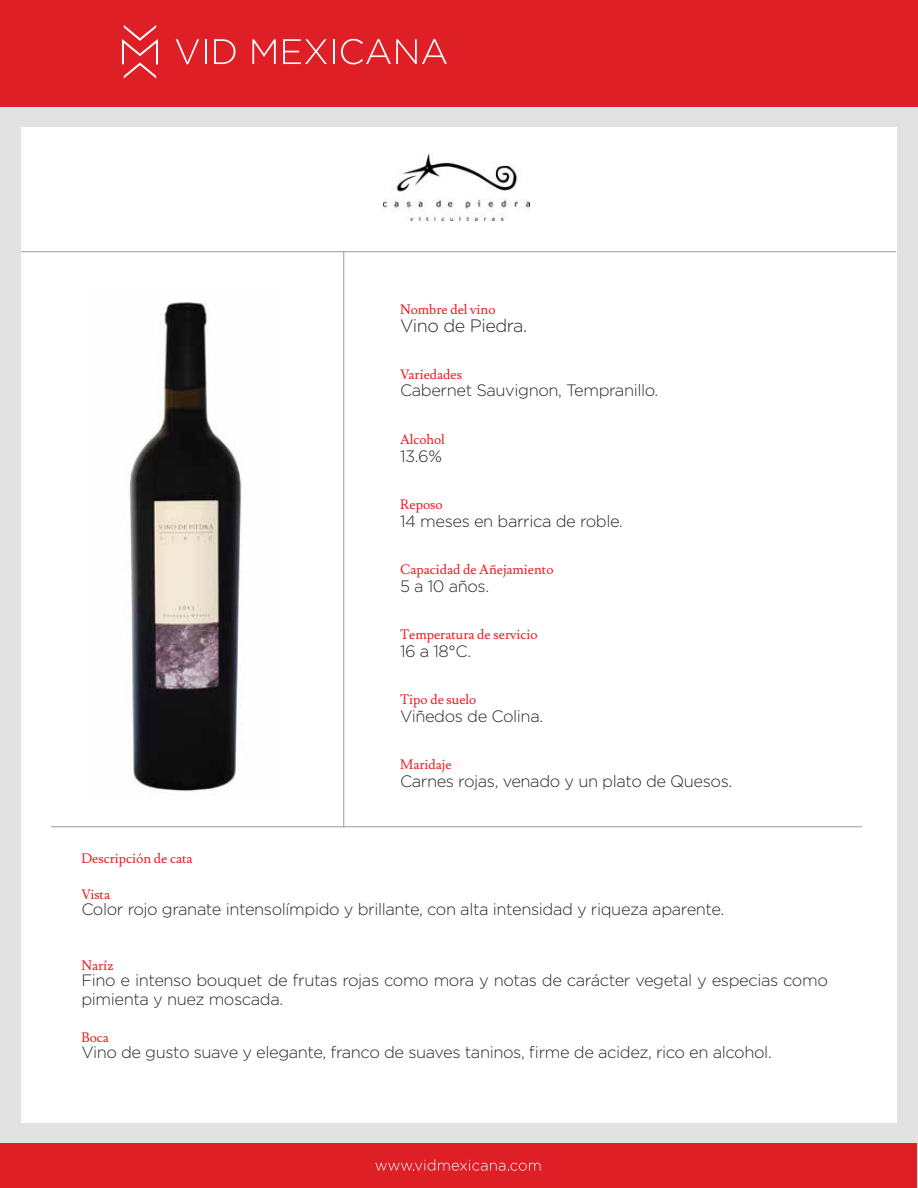
<style>
.page{position:relative;width:918px;height:1188px;background:#fff}
.page>*{position:absolute;margin:0;border:0;box-sizing:border-box;transform-origin:0 0}
.t1{font:300 18px "Gotham";letter-spacing:-.025em;color:#2b2a2b}
.t2{font:300 16.5px/19.8px "Gotham";letter-spacing:-.025em;color:#2b2a2b}
.t3{font:13.5px "Lusitana";color:#ed1d24}
</style>
<div class="page">
<div style="left:0;top:75px;width:918px;height:1113px;background:#e2e2e3"></div>
<div style="left:21px;top:128px;width:875px;height:995px;background:#fff"></div>
<hr style="left:21px;top:251px;width:875px;height:1px;background:#9b9b9b">
<hr style="left:344px;top:252px;width:1px;height:575px;background:#9b9b9b">
<hr style="left:51px;top:827px;width:811px;height:1px;background:#9b9b9b">
<div style="left:0;top:0;width:918px;height:107px;background:#df1f26"></div>
<svg style="left:176px;top:39px;width:23px;height:25px"></svg>
<svg style="left:205px;top:39px;width:1px;height:25px"></svg>
<svg style="left:214px;top:39px;width:22px;height:25px"></svg>
<svg style="left:252px;top:39px;width:24px;height:25px"></svg>
<svg style="left:283px;top:39px;width:44px;height:25px"></svg>
<svg style="left:333px;top:39px;width:1px;height:25px"></svg>
<svg style="left:341px;top:39px;width:106px;height:25px"></svg>
<svg style="left:122px;top:25px;width:36px;height:53px"></svg>
<div style="left:0;top:1144px;width:917px;height:44px;background:#df1f26"></div>
<svg style="left:375px;top:1160px;width:166px;height:11px"></svg>
<img style="left:384px;top:154px;width:146px;height:67px">
<img style="left:129px;top:302px;width:113px;height:489px">
<p class="t3" style="left:400px;top:301px;width:97px">Nombre del vino</p>
<p class="t1" style="left:400px;top:314px;width:129px">Vino de Piedra.</p>
<p class="t3" style="left:400px;top:366px;width:64px">Variedades</p>
<p class="t2" style="left:400px;top:380px;width:260px">Cabernet Sauvignon, Tempranillo.</p>
<p class="t3" style="left:400px;top:431px;width:46px">Alcohol</p>
<p class="t2" style="left:400px;top:445px;width:43px">13.6%</p>
<p class="t3" style="left:400px;top:496px;width:44px">Reposo</p>
<p class="t2" style="left:400px;top:511px;width:224px">14 meses en barrica de roble.</p>
<p class="t3" style="left:400px;top:561px;width:155px">Capacidad de Añejamiento</p>
<p class="t2" style="left:400px;top:576px;width:91px">5 a 10 años.</p>
<p class="t3" style="left:400px;top:627px;width:139px">Temperatura de servicio</p>
<p class="t2" style="left:400px;top:641px;width:73px">16 a 18°C.</p>
<p class="t3" style="left:400px;top:692px;width:78px">Tipo de suelo</p>
<p class="t2" style="left:400px;top:706px;width:145px">Viñedos de Colina.</p>
<p class="t3" style="left:400px;top:757px;width:53px">Maridaje</p>
<p class="t3" style="left:81px;top:850px;width:113px">Descripción de cata</p>
<p class="t3" style="left:81px;top:886px;width:30px">Vista</p>
<p class="t2" style="left:400px;top:771px;width:334px">Carnes rojas, venado y un plato de Quesos.</p>
<p class="t2" style="left:81px;top:899px;width:645px">Color rojo granate intensolímpido y brillante, con alta intensidad y riqueza aparente.</p>
<p class="t3" style="left:81px;top:958px;width:34px">Naríz</p>
<p class="t2" style="left:81px;top:969px;width:748px">Fino e intenso bouquet de frutas rojas como mora y notas de carácter vegetal y especias como pimienta y nuez moscada.</p>
<p class="t2" style="left:81px;top:1041px;width:692px">Vino de gusto suave y elegante, franco de suaves taninos, firme de acidez, rico en alcohol.</p>
<p class="t3" style="left:81px;top:1029px;width:29px">Boca</p>
</div>
